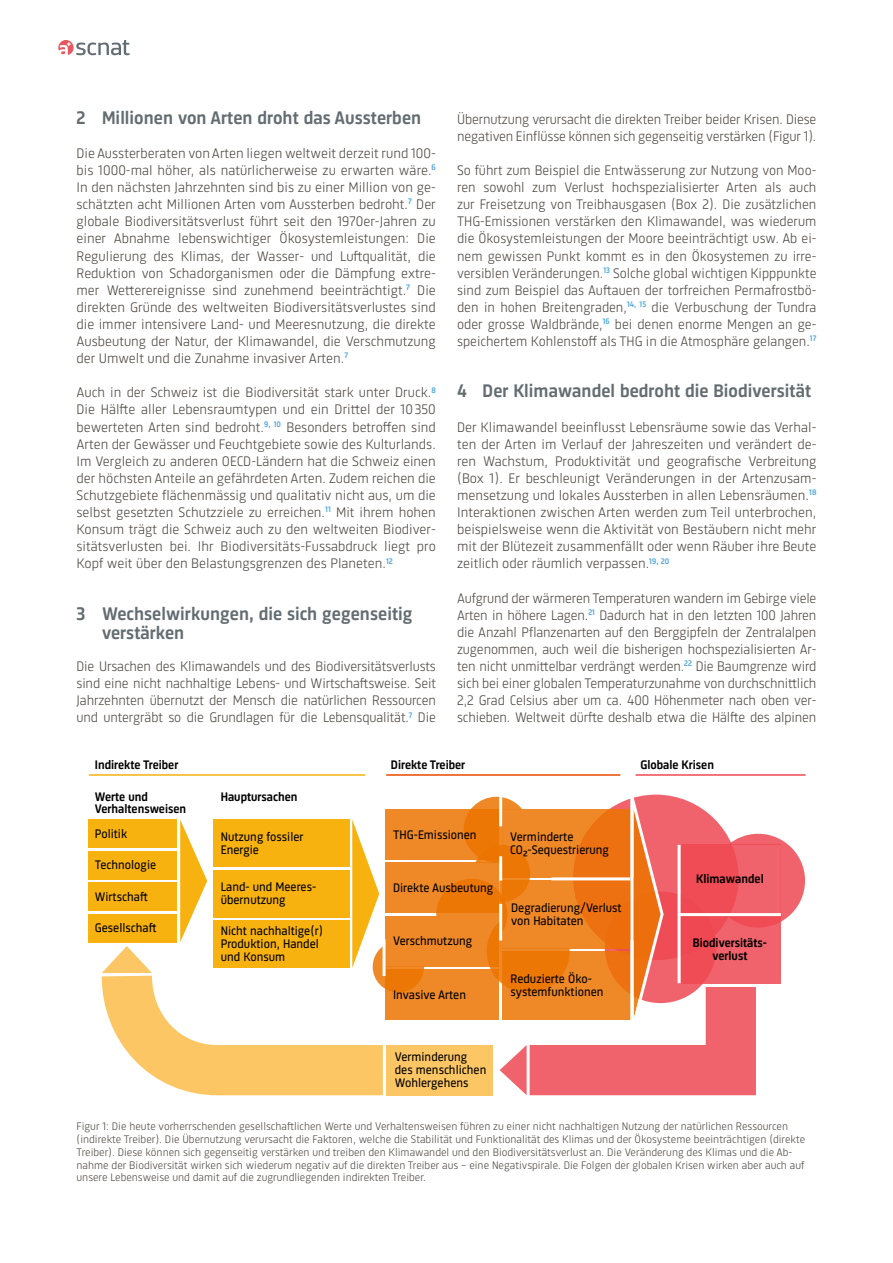
<style>
.page{position:relative;width:893px;height:1263px;background:#fff}
.page>*{position:absolute;margin:0;border:0;box-sizing:border-box;transform-origin:0 0}
.t1{font:500 18.75px/19.5px "Sinews Sans Pro";letter-spacing:.005em;color:#636d71}
.t2{font:300 14.25px/17.1px "Sinews Sans Pro";letter-spacing:-.01em;color:#514a45;text-align:justify}
.t3{font:12.75px/12.8px "Sinews Sans Pro";color:#000}
.t4{font:500 12.75px/12.8px "Sinews Sans Pro";color:#000}
.t5{font:300 11.25px/12.8px "Sinews Sans Pro";color:#514a45}
</style>
<div class="page">
<svg style="left:88px;top:926px;width:345px;height:170px"></svg>
<div style="left:386px;top:1045px;width:106px;height:50px;background:#fdc664"></div>
<svg style="left:180px;top:820px;width:27px;height:122px"></svg>
<div style="left:385px;top:809px;width:114px;height:51px;background:#ef8927"></div>
<div style="left:385px;top:969px;width:114px;height:51px;background:#ef8927"></div>
<div style="left:89px;top:819px;width:88px;height:29px;background:#f7b20f"></div>
<div style="left:89px;top:851px;width:88px;height:28px;background:#f7b20f"></div>
<div style="left:89px;top:882px;width:88px;height:29px;background:#f7b20f"></div>
<div style="left:89px;top:914px;width:88px;height:28px;background:#f7b20f"></div>
<svg style="left:102px;top:946px;width:50px;height:27px"></svg>
<div style="left:213px;top:820px;width:136px;height:47px;background:#f7b20f"></div>
<div style="left:213px;top:920px;width:136px;height:48px;background:#f7b20f"></div>
<div style="left:213px;top:870px;width:136px;height:47px;background:#f7b20f"></div>
<hr style="left:89px;top:774px;width:276px;height:2px;background:#f7b20f">
<hr style="left:386px;top:774px;width:234px;height:2px;background:#e84700">
<hr style="left:635px;top:774px;width:171px;height:2px;background:#ef4852">
<div style="left:385px;top:863px;width:114px;height:50px;background:#ef8927"></div>
<svg style="left:352px;top:820px;width:72px;height:172px"></svg>
<div style="left:385px;top:916px;width:114px;height:50px;background:#ef8927"></div>
<hr style="left:383px;top:939px;width:3px;height:37px;background:#fff">
<svg style="left:436px;top:794px;width:369px;height:301px"></svg>
<hr style="left:551px;top:877px;width:80px;height:3px;background:#fff">
<svg style="left:58px;top:40px;width:72px;height:15px"></svg>
<h1 class="t1" style="left:77px;top:106px;width:346px">2 Millionen von Arten droht das Aussterben</h1>
<p class="t2" style="left:77px;top:143px;width:361px">Die Aussterberaten von Arten liegen weltweit derzeit rund 100- bis 1000-mal höher, als natürlicherweise zu erwarten wäre.<sup>6<br></sup>In den nächsten Jahrzehnten sind bis zu einer Million von ge&shy;schätzten acht Millionen Arten vom Aussterben bedroht.<sup>7</sup> Der globale Biodiversitätsverlust führt seit den 1970er-Jahren zu einer Abnahme lebenswichtiger Ökosystemleistungen: Die Regulierung des Klimas, der Wasser- und Luftqualität, die Reduktion von Schadorganismen oder die Dämpfung extre&shy;mer Wetterereignisse sind zunehmend beeinträchtigt.<sup>7</sup> Die direkten Gründe des weltweiten Biodiversitätsverlustes sind die immer intensivere Land- und Meeresnutzung, die direkte Ausbeutung der Natur, der Klimawandel, die Verschmutzung der Umwelt und die Zunahme invasiver Arten.<sup>7</sup></p>
<p class="t2" style="left:77px;top:383px;width:361px">Auch in der Schweiz ist die Biodiversität stark unter Druck.<sup>8<br></sup>Die Hälfte aller Lebensraumtypen und ein Drittel der 10 350 bewerteten Arten sind bedroht.<sup>9,</sup> <sup>10</sup> Besonders betroffen sind Arten der Gewässer und Feuchtgebiete sowie des Kulturlands.<br>Im Vergleich zu anderen OECD-Ländern hat die Schweiz einen der höchsten Anteile an gefährdeten Arten. Zudem reichen die Schutzgebiete flächenmässig und qualitativ nicht aus, um die selbst gesetzten Schutzziele zu erreichen.<sup>11</sup> Mit ihrem hohen Konsum trägt die Schweiz auch zu den weltweiten Biodiver&shy;sitätsverlusten bei. Ihr Biodiversitäts-Fussabdruck liegt pro Kopf weit über den Belastungsgrenzen des Planeten.<sup>12</sup></p>
<h1 class="t1" style="left:102px;top:602px;width:312px;text-indent:-26px">3 Wechselwirkungen, die sich gegenseitig verstärken</h1>
<p class="t2" style="left:77px;top:656px;width:361px">Die Ursachen des Klimawandels und des Biodiversitätsverlusts sind eine nicht nachhaltige Lebens- und Wirtschaftsweise. Seit Jahrzehnten übernutzt der Mensch die natürlichen Ressourcen und untergräbt so die Grundlagen für die Lebensqualität.<sup>7</sup> Die</p>
<p class="t2" style="left:457px;top:109px;width:361px">Übernutzung verursacht die direkten Treiber beider Krisen. Diese negativen Einflüsse können sich gegenseitig verstärken (Figur 1).</p>
<p class="t2" style="left:457px;top:161px;width:361px">So führt zum Beispiel die Entwässerung zur Nutzung von Moo&shy;ren sowohl zum Verlust hochspezialisierter Arten als auch zur Freisetzung von Treibhausgasen (Box 2). Die zusätzlichen THG-Emissionen verstärken den Klimawandel, was wiederum die Ökosystemleistungen der Moore beeinträchtigt usw. Ab ei&shy;nem gewissen Punkt kommt es in den Ökosystemen zu irre&shy;versiblen Veränderungen.<sup>13</sup> Solche global wichtigen Kipppunkte sind zum Beispiel das Auftauen der torfreichen Permafrostbö&shy;den in hohen Breitengraden,<sup>14,</sup> <sup>15</sup> die Verbuschung der Tundra oder grosse Waldbrände,<sup>16</sup> bei denen enorme Mengen an ge&shy;speichertem Kohlenstoff als THG in die Atmosphäre gelangen.<sup>17</sup></p>
<h1 class="t1" style="left:457px;top:380px;width:356px">4 Der Klimawandel bedroht die Biodiversität</h1>
<p class="t2" style="left:457px;top:417px;width:361px">Der Klimawandel beeinflusst Lebensräume sowie das Verhal&shy;ten der Arten im Verlauf der Jahreszeiten und verändert de&shy;ren Wachstum, Produktivität und geografische Verbreitung (Box 1). Er beschleunigt Veränderungen in der Artenzusam&shy;mensetzung und lokales Aussterben in allen Lebensräumen.<sup>18<br></sup>Interaktionen zwischen Arten werden zum Teil unterbrochen, beispielsweise wenn die Aktivität von Bestäubern nicht mehr mit der Blütezeit zusammenfällt oder wenn Räuber ihre Beute zeitlich oder räumlich verpassen.<sup>19,</sup> <sup>20</sup></p>
<p class="t2" style="left:457px;top:588px;width:361px">Aufgrund der wärmeren Temperaturen wandern im Gebirge viele Arten in höhere Lagen.<sup>21</sup> Dadurch hat in den letzten 100 Jahren die Anzahl Pflanzenarten auf den Berggipfeln der Zentralalpen zugenommen, auch weil die bisherigen hochspezialisierten Ar&shy;ten nicht unmittelbar verdrängt werden.<sup>22</sup> Die Baumgrenze wird sich bei einer globalen Temperaturzunahme von durchschnittlich 2,2 Grad Celsius aber um ca. 400 Höhenmeter nach oben ver&shy;schieben. Weltweit dürfte deshalb etwa die Hälfte des alpinen</p>
<p class="t4" style="left:95px;top:757px;width:85px">Indirekte Treiber</p>
<p class="t4" style="left:391px;top:757px;width:76px">Direkte Treiber</p>
<p class="t4" style="left:640px;top:757px;width:75px">Globale Krisen</p>
<p class="t4" style="left:95px;top:789px;width:93px">Werte und<br>Verhaltensweisen</p>
<p class="t3" style="left:95px;top:826px;width:34px">Politik</p>
<p class="t3" style="left:95px;top:857px;width:63px">Technologie</p>
<p class="t3" style="left:95px;top:889px;width:54px">Wirtschaft</p>
<p class="t3" style="left:95px;top:920px;width:63px">Gesellschaft</p>
<p class="t4" style="left:221px;top:790px;width:78px">Hauptursachen</p>
<p class="t3" style="left:221px;top:829px;width:84px">Nutzung fossiler<br>Energie</p>
<p class="t3" style="left:221px;top:880px;width:97px">Land- und Meeres&shy;übernutzung</p>
<p class="t3" style="left:221px;top:924px;width:104px">Nicht nachhaltige(r)<br>Produktion, Handel und Konsum</p>
<p class="t3" style="left:393px;top:827px;width:85px">THG-Emissionen</p>
<p class="t3" style="left:393px;top:880px;width:102px">Direkte Ausbeutung</p>
<p class="t3" style="left:393px;top:933px;width:81px">Verschmutzung</p>
<p class="t3" style="left:393px;top:987px;width:75px">Invasive Arten</p>
<p class="t3" style="left:510px;top:829px;width:100px">Verminderte<br>CO₂-Sequestrierung</p>
<p class="t3" style="left:511px;top:900px;width:112px">Degradierung/Verlust von Habitaten</p>
<p class="t3" style="left:511px;top:971px;width:95px">Reduzierte Öko&shy;systemfunktionen</p>
<p class="t3" style="left:395px;top:1049px;width:93px">Verminderung des menschlichen<br>Wohlergehens</p>
<p class="t4" style="left:696px;top:871px;width:69px">Klimawandel</p>
<p class="t4" style="left:693px;top:936px;width:76px;text-align:center">Biodiversitäts&shy;verlust</p>
<p class="t5" style="left:77px;top:1119px;width:730px">Figur 1: Die heute vorherrschenden gesellschaftlichen Werte und Verhaltensweisen führen zu einer nicht nachhaltigen Nutzung der natürlichen Ressourcen (indirekte Treiber). Die Übernutzung verursacht die Faktoren, welche die Stabilität und Funktionalität des Klimas und der Ökosysteme beeinträchtigen (direkte Treiber). Diese können sich gegenseitig verstärken und treiben den Klimawandel und den Biodiversitätsverlust an. Die Veränderung des Klimas und die Ab&shy;nahme der Biodiversität wirken sich wiederum negativ auf die direkten Treiber aus – eine Negativspirale. Die Folgen der globalen Krisen wirken aber auch auf unsere Lebensweise und damit auf die zugrundliegenden indirekten Treiber.</p>
</div>
